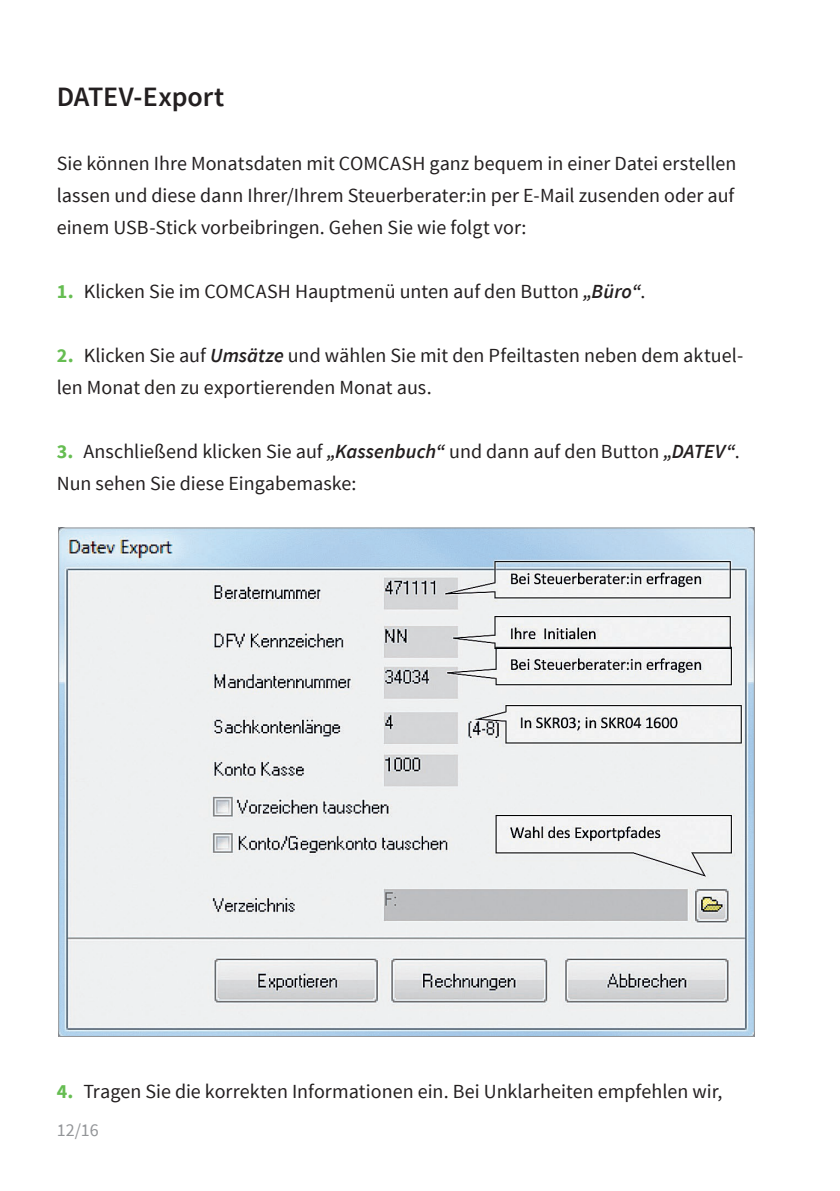
<style>
.page{position:relative;width:840px;height:1191px;background:#fff}
.page>*{position:absolute;margin:0;border:0;box-sizing:border-box;transform-origin:0 0}
.t1{font:600 28px "Source Sans Pro";letter-spacing:-.005em;color:#231f20}
.t2{font:20px/32px "Source Sans Pro";color:#231f20}
.t3{font:18px "Source Sans Pro";color:#939598}
.s1{font-weight:700;color:#66bd52}
.s2{font-weight:600;font-style:italic}
</style>
<div class="page">
<img style="left:60px;top:529px;width:692px;height:506px">
<h1 class="t1" style="left:57px;top:79px;width:169px">DATEV-Export</h1>
<p class="t2" style="left:57px;top:148px;width:680px;text-align:justify">Sie können Ihre Monatsdaten mit COMCASH ganz bequem in einer Datei erstellen lassen und diese dann Ihrer/Ihrem Steuerberater:in per E-Mail zusenden oder auf einem USB-Stick vorbeibringen. Gehen Sie wie folgt vor:</p>
<p class="t2" style="left:57px;top:276px;width:589px"><span class="s1">1.</span> Klicken Sie im COMCASH Hauptmenü unten auf den Button <span class="s2">„Büro“</span>.</p>
<p class="t2" style="left:57px;top:340px;width:687px"><span class="s1">2.</span> Klicken Sie auf <span class="s2">Umsätze</span> und wählen Sie mit den Pfeiltasten neben dem aktuel&shy;len Monat den zu exportierenden Monat aus.</p>
<p class="t2" style="left:57px;top:436px;width:684px"><span class="s1">3.</span> Anschließend klicken Sie auf <span class="s2">„Kassenbuch“</span> und dann auf den Button <span class="s2">„DATEV“</span>.<br>Nun sehen Sie diese Eingabemaske:</p>
<p class="t2" style="left:57px;top:1076px;width:667px"><span class="s1">4.</span> Tragen Sie die korrekten Informationen ein. Bei Unklarheiten empfehlen wir,</p>
<p class="t3" style="left:57px;top:1119px;width:44px">12/16</p>
</div>
